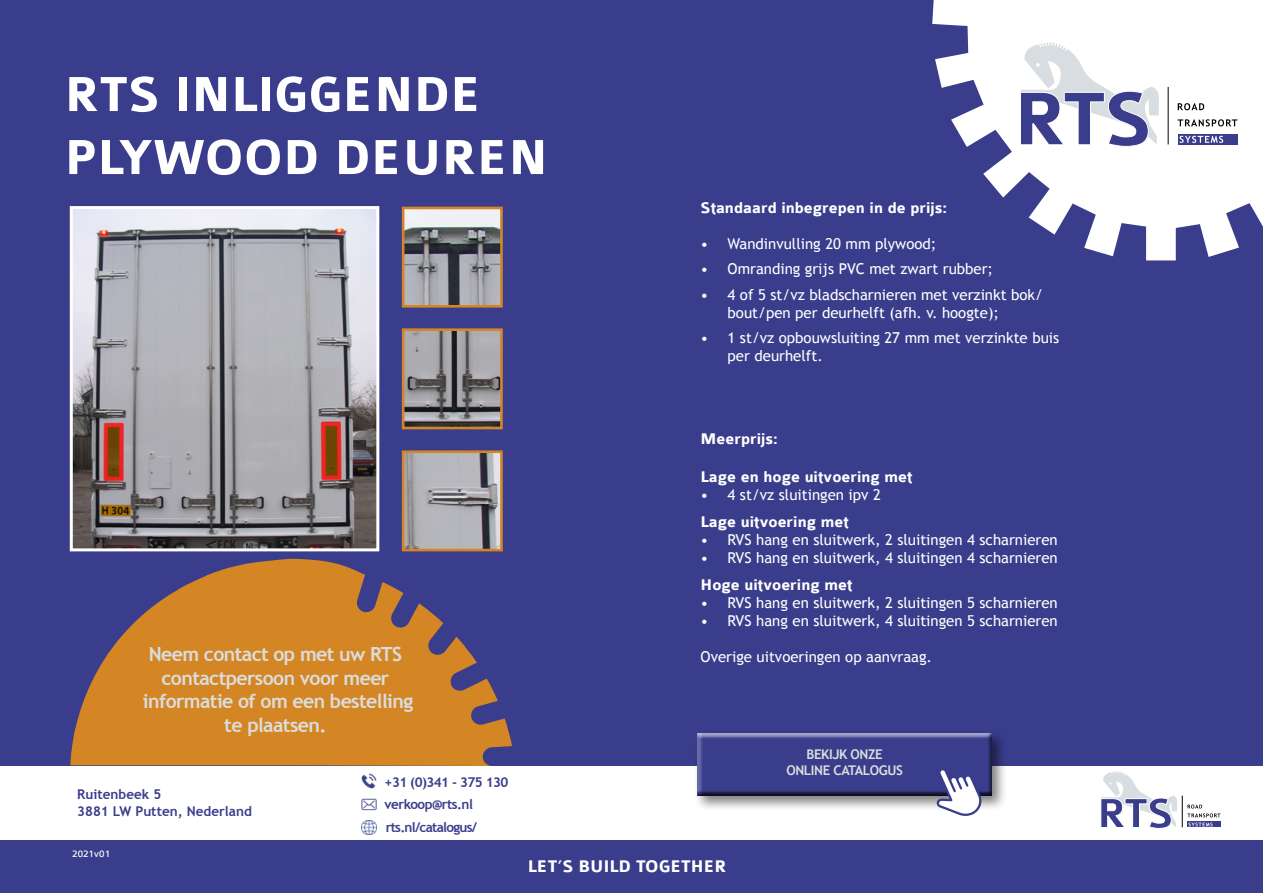
<style>
.page{position:relative;width:1263px;height:893px;background:#fff}
.page>*{position:absolute;margin:0;border:0;box-sizing:border-box;transform-origin:0 0}
.t1{font:700 52.5px/63px "Colaborate";color:#fff}
.t2{font:700 19.5px/23.4px "Trebuchet MS";letter-spacing:-.03em;color:#dbdddc;text-align:center}
.t3{font:700 18px "Colaborate";color:#fff}
.t4{font:700 16.5px "Colaborate";color:#fff}
.t5{font:15px/18px "Trebuchet MS";color:#fff}
.t6{font:700 13.5px/22.5px "Trebuchet MS";letter-spacing:-.04em;color:#3a3d8c}
.t7{font:700 13.5px/16.2px "Trebuchet MS";color:#3a3d8c}
.t8{font:700 13.35px/16px "Trebuchet MS";letter-spacing:-.03em;color:#dbdddc;text-align:center}
.t9{font:10.5px "Colaborate";color:#fff}
</style>
<div class="page">
<div style="left:0;top:840px;width:1263px;height:53px;background:#3a3d8c"></div>
<div style="left:0;top:0;width:1263px;height:765px;background:#3a3d8c"></div>
<svg style="left:1187px;top:826px;width:33px;height:1px"></svg>
<svg style="left:1101px;top:771px;width:76px;height:58px"></svg>
<svg style="left:1187px;top:805px;width:33px;height:21px"></svg>
<hr style="left:1182px;top:796px;width:1px;height:31px;background:#000">
<svg style="left:932px;top:0;width:331px;height:260px;fill:#fff"></svg>
<div style="left:1177px;top:134px;width:60px;height:10px;background:#3a3d8c"></div>
<svg style="left:1179px;top:136px;width:44px;height:7px"></svg>
<svg style="left:1020px;top:43px;width:139px;height:104px"></svg>
<svg style="left:1178px;top:103px;width:26px;height:7px"></svg>
<svg style="left:1177px;top:119px;width:60px;height:7px"></svg>
<hr style="left:1168px;top:87px;width:1px;height:57px;background:#000">
<img style="left:74px;top:210px;width:301px;height:337px">
<div style="left:70px;top:206px;width:309px;height:345px;border:3px solid #fff"></div>
<img style="left:406px;top:211px;width:93px;height:93px">
<div style="left:402px;top:207px;width:101px;height:101px;border:3px solid #d48625"></div>
<img style="left:406px;top:332px;width:93px;height:93px">
<div style="left:402px;top:328px;width:101px;height:101px;border:3px solid #d48625"></div>
<img style="left:406px;top:454px;width:93px;height:93px">
<div style="left:402px;top:450px;width:101px;height:101px;border:3px solid #d48625"></div>
<div style="left:694px;top:729px;width:314px;height:83px;background:#000;opacity:.5"></div>
<div style="left:692px;top:727px;width:304px;height:69px;background:#fff;opacity:.75"></div>
<div style="left:694px;top:729px;width:303px;height:67px;background:#000;opacity:.75"></div>
<svg style="left:936px;top:767px;width:47px;height:49px"></svg>
<svg style="left:70px;top:559px;width:442px;height:207px;fill:#d48625"></svg>
<img style="left:362px;top:798px;width:15px;height:13px">
<img style="left:362px;top:773px;width:15px;height:15px">
<img style="left:362px;top:820px;width:15px;height:15px">
<h1 class="t1" style="left:64px;top:65px;width:485px">RTS INLIGGENDE<br>PLYWOOD DEUREN</h1>
<h2 class="t2" style="left:143px;top:643px;width:272px">Neem contact op met uw RTS contactpersoon voor meer informatie of om een bestelling te plaatsen.</h2>
<p class="t7" style="left:77px;top:787px;width:176px">Ruitenbeek 5<br>3881 LW Putten, Nederland</p>
<p class="t9" style="left:72px;top:849px;width:39px">2021v01</p>
<p class="t6" style="left:385px;top:771px;width:125px">+31 (0)341 - 375 130 verkoop@rts.nl rts.nl/catalogus/</p>
<p class="t4" style="left:701px;top:199px;width:248px">Standaard inbegrepen in de prijs:</p>
<p class="t5" style="left:701px;top:235px;width:237px">• Wandinvulling 20 mm plywood;</p>
<p class="t5" style="left:701px;top:260px;width:294px">• Omranding grijs PVC met zwart rubber;</p>
<p class="t5" style="left:728px;top:286px;width:317px;text-indent:-27px">• 4 of 5 st/vz bladscharnieren met verzinkt bok/ bout/pen per deurhelft (afh. v. hoogte);</p>
<p class="t5" style="left:728px;top:329px;width:333px;text-indent:-27px">• 1 st/vz opbouwsluiting 27 mm met verzinkte buis per deurhelft.</p>
<p class="t4" style="left:701px;top:430px;width:79px">Meerprijs:</p>
<p class="t4" style="left:701px;top:468px;width:213px">Lage en hoge uitvoering met</p>
<p class="t5" style="left:701px;top:486px;width:182px">• 4 st/vz sluitingen ipv 2</p>
<p class="t4" style="left:701px;top:513px;width:150px">Lage uitvoering met</p>
<p class="t5" style="left:701px;top:531px;width:359px">• RVS hang en sluitwerk, 2 sluitingen 4 scharnieren</p>
<p class="t5" style="left:701px;top:549px;width:359px">• RVS hang en sluitwerk, 4 sluitingen 4 scharnieren</p>
<p class="t4" style="left:701px;top:576px;width:153px">Hoge uitvoering met</p>
<p class="t5" style="left:701px;top:594px;width:359px">• RVS hang en sluitwerk, 2 sluitingen 5 scharnieren</p>
<p class="t5" style="left:701px;top:612px;width:359px">• RVS hang en sluitwerk, 4 sluitingen 5 scharnieren</p>
<p class="t5" style="left:701px;top:648px;width:233px">Overige uitvoeringen op aanvraag.</p>
<p class="t8" style="left:786px;top:746px;width:118px">BEKIJK ONZE<br>ONLINE CATALOGUS</p>
<p class="t3" style="left:528px;top:857px;width:200px">LET’S BUILD TOGETHER</p>
</div>
